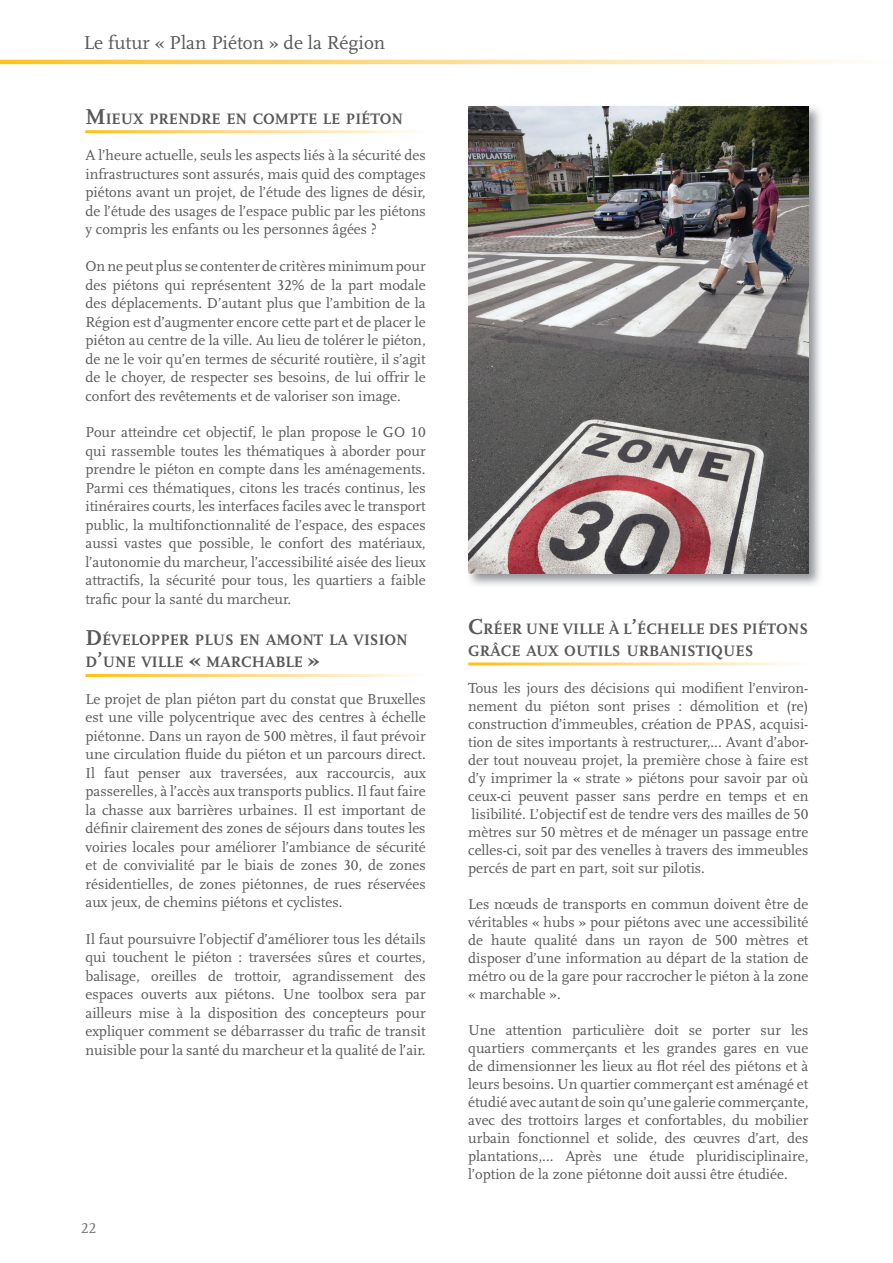
<style>
.page{position:relative;width:893px;height:1263px;background:#fff}
.page>*{position:absolute;margin:0;border:0;box-sizing:border-box;transform-origin:0 0}
.t1{font:19.5px "Scala LF";color:#57585a}
.t2{font:700 15.75px/22.5px "Scala LF";color:#57585a}
.t3{font:15px/18.5px "Scala LF";color:#57585a;text-align:justify}
.t4{font:15px "Scala LF";color:#76787b}
.s1{font-size:22.5px}
</style>
<div class="page">
<svg style="left:0;top:60px;width:861px;height:4px;background:#fedd8d"></svg>
<img style="left:468px;top:106px;width:352px;height:479px">
<img style="left:468px;top:107px;width:340px;height:466px">
<h1 class="t1" style="left:84px;top:32px;width:303px">Le futur « Plan Piéton » de la Région</h1>
<p class="t2" style="left:85px;top:107px;width:319px"><span class="s1">M</span>IEUX PRENDRE EN COMPTE LE PIÉTON</p>
<p class="t3" style="left:85px;top:147px;width:342px">A l’heure actuelle, seuls les aspects liés à la sécurité des infrastructures sont assurés, mais quid des comptages piétons avant un projet, de l’étude des lignes de désir, de l’étude des usages de l’espace public par les piétons y compris les enfants ou les personnes âgées ?</p>
<p class="t3" style="left:85px;top:257px;width:342px">On ne peut plus se contenter de critères minimum pour des piétons qui représentent 32% de la part modale des déplacements. D’autant plus que l’ambition de la Région est d’augmenter encore cette part et de placer le piéton au centre de la ville. Au lieu de tolérer le piéton, de ne le voir qu’en termes de sécurité routière, il s’agit de le choyer, de respecter ses besoins, de lui offrir le confort des revêtements et de valoriser son image.</p>
<p class="t3" style="left:85px;top:423px;width:342px">Pour atteindre cet objectif, le plan propose le GO 10 qui rassemble toutes les thématiques à aborder pour prendre le piéton en compte dans les aménagements.<br>Parmi ces thématiques, citons les tracés continus, les itinéraires courts, les interfaces faciles avec le transport public, la multifonctionnalité de l’espace, des espaces aussi vastes que possible, le confort des matériaux, l’autonomie du marcheur, l’accessibilité aisée des lieux attractifs, la sécurité pour tous, les quartiers a faible trafic pour la santé du marcheur.</p>
<p class="t2" style="left:85px;top:628px;width:324px"><span class="s1">D</span>ÉVELOPPER PLUS EN AMONT LA VISION<br>D<span class="s1">’</span>UNE VILLE <span class="s1">«</span> MARCHABLE <span class="s1">»</span></p>
<p class="t3" style="left:85px;top:690px;width:342px">Le projet de plan piéton part du constat que Bruxelles est une ville polycentrique avec des centres à échelle piétonne. Dans un rayon de 500 mètres, il faut prévoir une circulation fluide du piéton et un parcours direct.<br>Il faut penser aux traversées, aux raccourcis, aux passerelles, à l’accès aux transports publics. Il faut faire la chasse aux barrières urbaines. Il est important de définir clairement des zones de séjours dans toutes les voiries locales pour améliorer l’ambiance de sécurité et de convivialité par le biais de zones 30, de zones résidentielles, de zones piétonnes, de rues réservées aux jeux, de chemins piétons et cyclistes.</p>
<p class="t3" style="left:85px;top:930px;width:342px">Il faut poursuivre l’objectif d’améliorer tous les détails qui touchent le piéton : traversées sûres et courtes, balisage, oreilles de trottoir, agrandissement des espaces ouverts aux piétons. Une toolbox sera par ailleurs mise à la disposition des concepteurs pour expliquer comment se débarrasser du trafic de transit nuisible pour la santé du marcheur et la qualité de l’air.</p>
<p class="t4" style="left:81px;top:1219px;width:16px">22</p>
<p class="t2" style="left:468px;top:617px;width:342px"><span class="s1">C</span>RÉER UNE VILLE À L<span class="s1">’</span>ÉCHELLE DES PIÉTONS<br>GRÂCE AUX OUTILS URBANISTIQUES</p>
<p class="t3" style="left:468px;top:679px;width:342px;line-height:18px">Tous les jours des décisions qui modifient l’environ&shy;nement du piéton sont prises : démolition et (re) construction d’immeubles, création de PPAS, acquisi&shy;tion de sites importants à restructurer,... Avant d’abor&shy;der tout nouveau projet, la première chose à faire est d’y imprimer la « strate » piétons pour savoir par où ceux-ci peuvent passer sans perdre en temps et en lisibilité. L’objectif est de tendre vers des mailles de 50 mètres sur 50 mètres et de ménager un passage entre celles-ci, soit par des venelles à travers des immeubles percés de part en part, soit sur pilotis.</p>
<p class="t3" style="left:468px;top:895px;width:342px;line-height:18px">Les nœuds de transports en commun doivent être de véritables « hubs » pour piétons avec une accessibilité de haute qualité dans un rayon de 500 mètres et disposer d’une information au départ de la station de métro ou de la gare pour raccrocher le piéton à la zone « marchable ».</p>
<p class="t3" style="left:468px;top:1021px;width:342px;line-height:18px">Une attention particulière doit se porter sur les quartiers commerçants et les grandes gares en vue de dimensionner les lieux au flot réel des piétons et à leurs besoins. Un quartier commerçant est aménagé et étudié avec autant de soin qu’une galerie commerçante, avec des trottoirs larges et confortables, du mobilier urbain fonctionnel et solide, des œuvres d’art, des plantations,… Après une étude pluridisciplinaire, l’option de la zone piétonne doit aussi être étudiée.</p>
</div>
